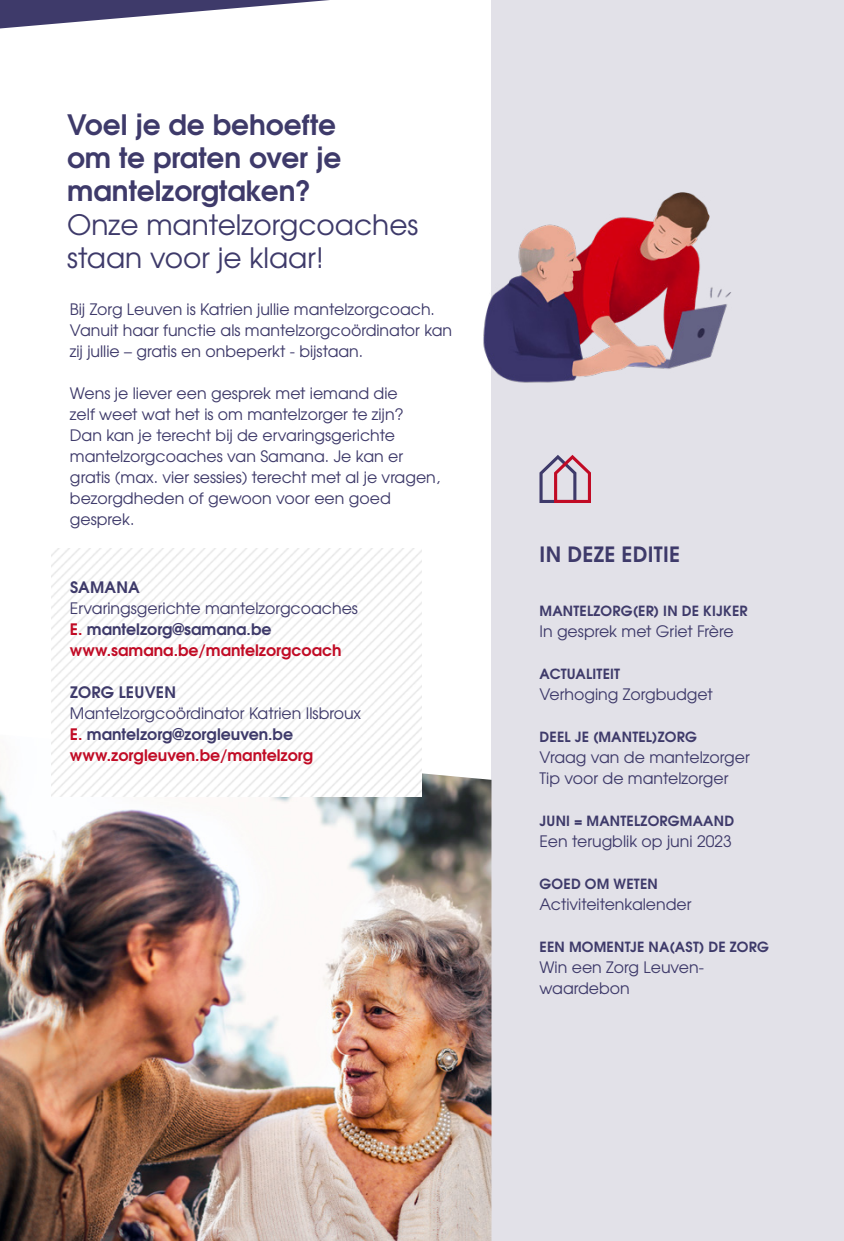
<style>
.page{position:relative;width:844px;height:1241px;background:#fff}
.page>*{position:absolute;margin:0;border:0;box-sizing:border-box;transform-origin:0 0}
.t1{font:700 28px/33.2px "Te X Gyre Adventor";color:#3e3a6a}
.t2{font:28px/33.2px "Te X Gyre Adventor";color:#3e3a6a}
.t3{font:700 21px "Te X Gyre Adventor";letter-spacing:.015em;color:#3e3a6a}
.t4{font:15.75px/21px "Te X Gyre Adventor";color:#3e3a6a}
.t5{font:700 15.75px "Te X Gyre Adventor";letter-spacing:.015em;color:#3e3a6a}
.t6{font:700 14px "Te X Gyre Adventor";letter-spacing:.015em;color:#3e3a6a}
.s1{font-weight:700;color:#c10b25}
.s2{font-weight:700}
</style>
<div class="page">
<div style="left:491px;top:0;width:352px;height:1240px;background:#e2e1e8"></div>
<svg style="left:539px;top:455px;width:52px;height:48px"></svg>
<img style="left:0;top:773px;width:491px;height:467px">
<svg style="left:0;top:0;width:330px;height:28px"></svg>
<img style="left:51px;top:548px;width:371px;height:248px">
<img style="left:483px;top:192px;width:248px;height:191px">
<h1 class="t1" style="left:67px;top:105px;width:276px">Voel je de behoefte om te praten over je mantelzorgtaken?</h1>
<h1 class="t2" style="left:67px;top:206px;width:353px">Onze mantelzorgcoaches staan voor je klaar!</h1>
<p class="t4" style="left:70px;top:298px;width:383px">Bij Zorg Leuven is Katrien jullie mantelzorgcoach.<br>Vanuit haar functie als mantelzorgcoördinator kan zij jullie – gratis en onbeperkt - bijstaan.</p>
<p class="t4" style="left:70px;top:382px;width:372px">Wens je liever een gesprek met iemand die<br>zelf weet wat het is om mantelzorger te zijn?<br>Dan kan je terecht bij de ervaringsgerichte mantelzorgcoaches van Samana. Je kan er gratis (max. vier sessies) terecht met al je vragen, bezorgdheden of gewoon voor een goed gesprek.</p>
<p class="t5" style="left:70px;top:573px;width:71px">SAMANA</p>
<p class="t4" style="left:70px;top:597px;width:289px">Ervaringsgerichte mantelzorgcoaches<br><span class="s1">E.</span> <span class="s2">mantelzorg@samana.be </span><span class="s1">www.samana.be/mantelzorgcoach</span></p>
<p class="t5" style="left:70px;top:678px;width:107px">ZORG LEUVEN</p>
<p class="t4" style="left:70px;top:702px;width:293px">Mantelzorgcoördinator Katrien Ilsbroux<br><span class="s1">E.</span> <span class="s2">mantelzorg@zorgleuven.be </span><span class="s1">www.zorgleuven.be/mantelzorg</span></p>
<h2 class="t3" style="left:539px;top:536px;width:142px">IN DEZE EDITIE</h2>
<p class="t6" style="left:539px;top:598px;width:209px">MANTELZORG(ER) IN DE KIJKER</p>
<p class="t4" style="left:539px;top:620px;width:195px">In gesprek met Griet Frère</p>
<p class="t6" style="left:539px;top:661px;width:82px">ACTUALITEIT</p>
<p class="t4" style="left:539px;top:683px;width:175px">Verhoging Zorgbudget</p>
<p class="t6" style="left:539px;top:724px;width:159px">DEEL JE (MANTEL)ZORG</p>
<p class="t4" style="left:539px;top:746px;width:212px">Vraag van de mantelzorger<br>Tip voor de mantelzorger</p>
<p class="t6" style="left:539px;top:808px;width:196px">JUNI = MANTELZORGMAAND</p>
<p class="t4" style="left:539px;top:830px;width:194px">Een terugblik op juni 2023</p>
<p class="t6" style="left:539px;top:871px;width:120px">GOED OM WETEN</p>
<p class="t4" style="left:539px;top:893px;width:153px">Activiteitenkalender</p>
<p class="t6" style="left:539px;top:934px;width:231px">EEN MOMENTJE NA(AST) DE ZORG</p>
<p class="t4" style="left:539px;top:956px;width:166px">Win een Zorg Leuven&shy;waardebon</p>
</div>
